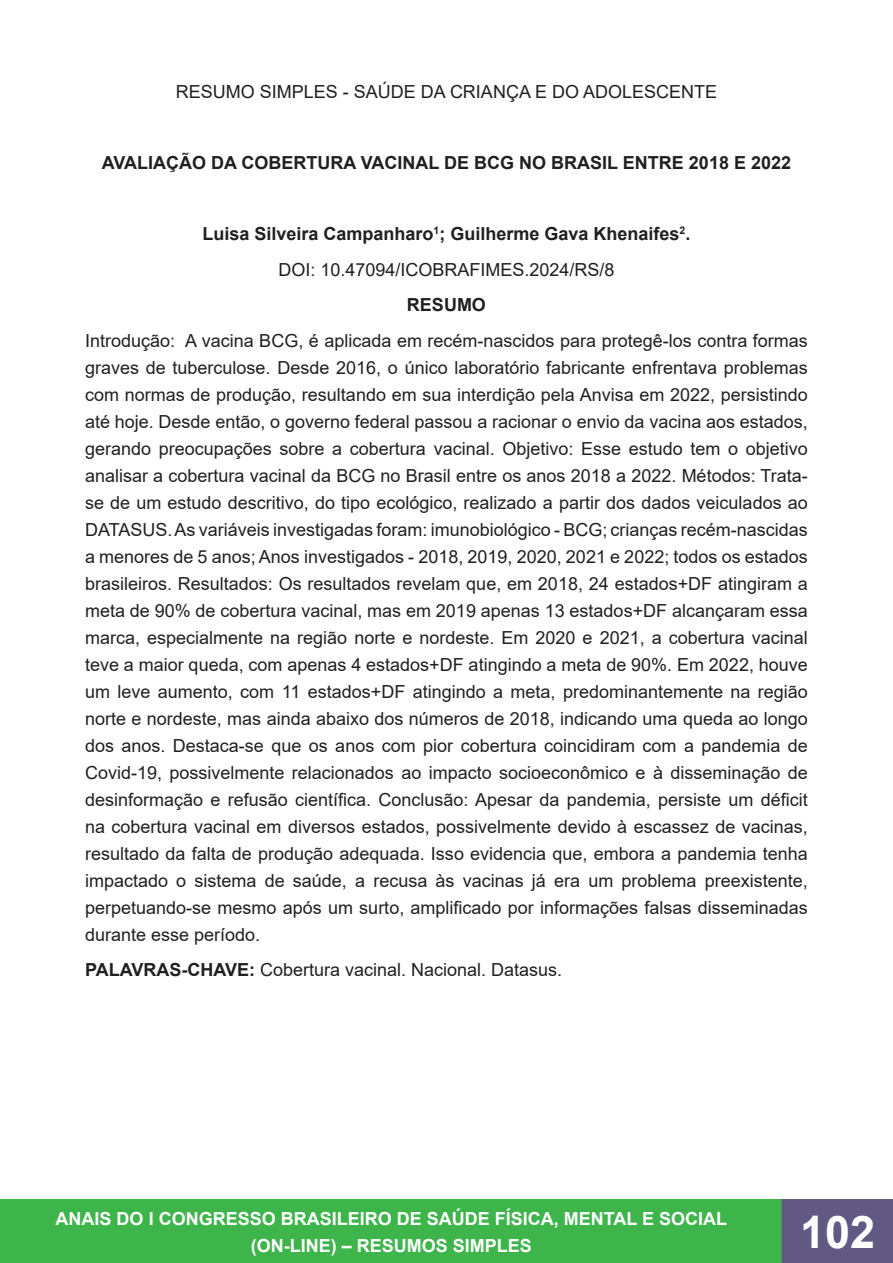
<style>
.page{position:relative;width:893px;height:1263px;background:#fff}
.page>*{position:absolute;margin:0;border:0;box-sizing:border-box;transform-origin:0 0}
.t1{font:700 45px "Arial";color:#fff}
.t2{font:18px/27px "Arial";color:#231f20;text-align:justify}
.t3{font:700 18px "Arial";color:#231f20}
.t4{font:700 18px/27px "Arial";color:#fff;text-align:center}
.s1{font-weight:700}
</style>
<div class="page">
<div style="left:0;top:1200px;width:782px;height:63px;background:#3db54a"></div>
<div style="left:0;top:1199px;width:783px;height:64px;border:2px solid #3db54a"></div>
<div style="left:782px;top:1200px;width:111px;height:63px;background:#615984"></div>
<div style="left:782px;top:1199px;width:111px;height:64px;border:2px solid #615984"></div>
<p class="t2" style="left:176px;top:78px;width:543px">RESUMO SIMPLES - SAÚDE DA CRIANÇA E DO ADOLESCENTE</p>
<p class="t3" style="left:102px;top:150px;width:691px">AVALIAÇÃO DA COBERTURA VACINAL DE BCG NO BRASIL ENTRE 2018 E 2022</p>
<p class="t3" style="left:203px;top:221px;width:489px">Luisa Silveira Campanharo<sup>1</sup>; Guilherme Gava Khenaifes<sup>2</sup>.</p>
<p class="t2" style="left:278px;top:256px;width:338px">DOI: 10.47094/ICOBRAFIMES.2024/RS/8</p>
<p class="t3" style="left:407px;top:292px;width:81px">RESUMO</p>
<p class="t2" style="left:85px;top:327px;width:724px">Introdução: A vacina BCG, é aplicada em recém-nascidos para protegê-los contra formas graves de tuberculose. Desde 2016, o único laboratório fabricante enfrentava problemas com normas de produção, resultando em sua interdição pela Anvisa em 2022, persistindo até hoje. Desde então, o governo federal passou a racionar o envio da vacina aos estados, gerando preocupações sobre a cobertura vacinal. Objetivo: Esse estudo tem o objetivo analisar a cobertura vacinal da BCG no Brasil entre os anos 2018 a 2022. Métodos: Trata&shy;se de um estudo descritivo, do tipo ecológico, realizado a partir dos dados veiculados ao DATASUS. As variáveis investigadas foram: imunobiológico - BCG; crianças recém-nascidas a menores de 5 anos; Anos investigados - 2018, 2019, 2020, 2021 e 2022; todos os estados brasileiros. Resultados: Os resultados revelam que, em 2018, 24 estados+DF atingiram a meta de 90% de cobertura vacinal, mas em 2019 apenas 13 estados+DF alcançaram essa marca, especialmente na região norte e nordeste. Em 2020 e 2021, a cobertura vacinal teve a maior queda, com apenas 4 estados+DF atingindo a meta de 90%. Em 2022, houve um leve aumento, com 11 estados+DF atingindo a meta, predominantemente na região norte e nordeste, mas ainda abaixo dos números de 2018, indicando uma queda ao longo dos anos. Destaca-se que os anos com pior cobertura coincidiram com a pandemia de Covid-19, possivelmente relacionados ao impacto socioeconômico e à disseminação de desinformação e refusão científica. Conclusão: Apesar da pandemia, persiste um déficit na cobertura vacinal em diversos estados, possivelmente devido à escassez de vacinas, resultado da falta de produção adequada. Isso evidencia que, embora a pandemia tenha impactado o sistema de saúde, a recusa às vacinas já era um problema preexistente, perpetuando-se mesmo após um surto, amplificado por informações falsas disseminadas durante esse período.</p>
<p class="t2" style="left:85px;top:956px;width:479px"><span class="s1">PALAVRAS-CHAVE:</span> Cobertura vacinal. Nacional. Datasus.</p>
<p class="t4" style="left:56px;top:1205px;width:673px">ANAIS DO I CONGRESSO BRASILEIRO DE SAÚDE FÍSICA, MENTAL E SOCIAL (ON-LINE) – RESUMOS SIMPLES</p>
<h1 class="t1" style="left:800px;top:1200px;width:77px">102</h1>
</div>
